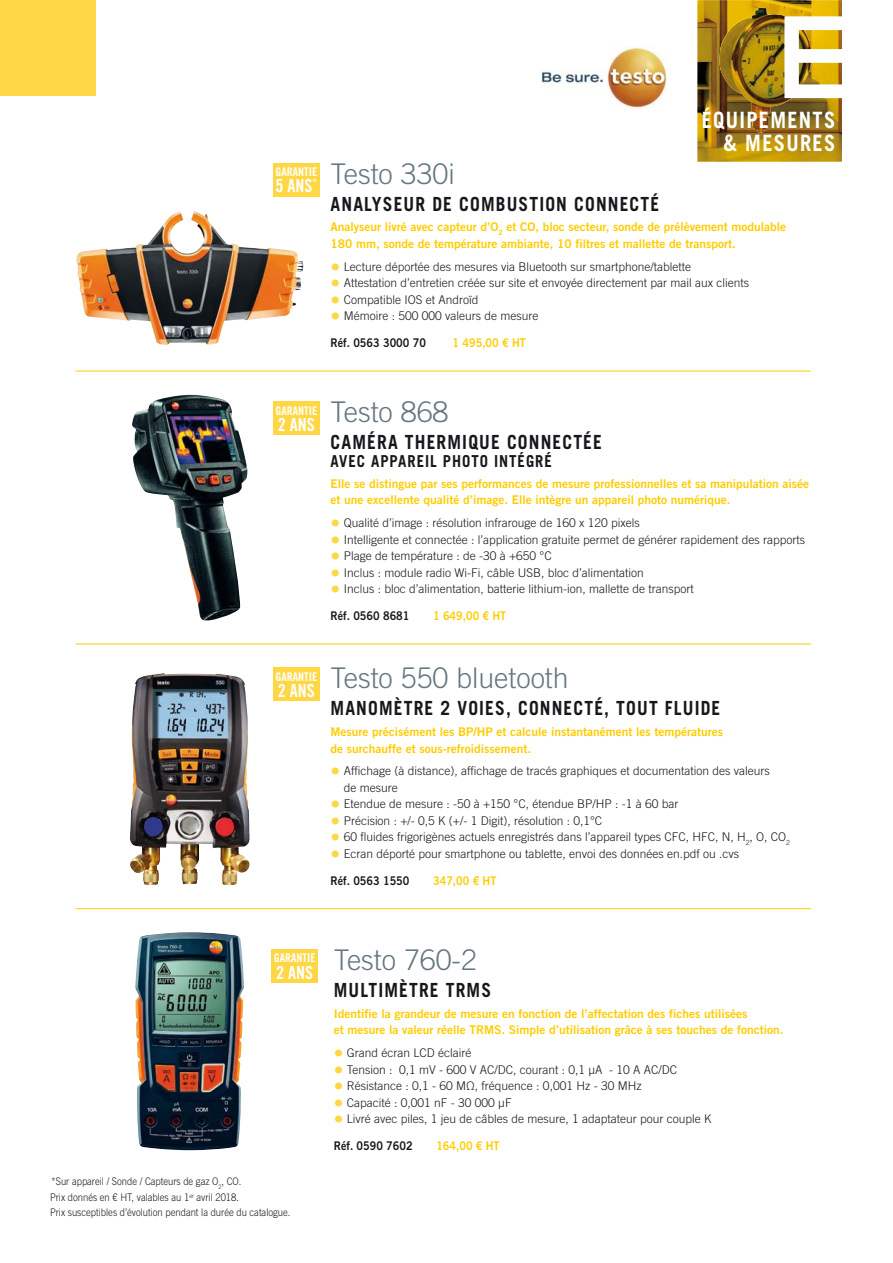
<style>
.page{position:relative;width:893px;height:1263px;background:#fff}
.page>*{position:absolute;margin:0;border:0;box-sizing:border-box;transform-origin:0 0}
.t1{font:300 28.5px "Trade Gothic LT Std";color:#64767f}
.t2{font:700 22.5px/22.5px "Trade Gothic LT Std";letter-spacing:.065em;color:#fff;text-align:right;scale:.9 1}
.t3{font:700 19.5px "Trade Gothic LT Std";letter-spacing:.065em;color:#1a171c;scale:.9 1}
.t4{font:18px "Trade Gothic LT Std Bd Cn 20";color:#fff}
.t5{font:700 16.5px "Trade Gothic LT Std";letter-spacing:.065em;color:#1a171c;scale:.9 1}
.t6{font:300 12px/16.5px "Trade Gothic LT Std";color:#1a171c}
.t7{font:12px/16.5px "Trade Gothic LT Std Bd 2";color:#fc0}
.t8{font:12px "Trade Gothic LT Std Bd 2";color:#1a171c;scale:.9 1}
.t9{font:12px "Trade Gothic LT Std Bd 2";color:#fc0;scale:.9 1}
.t10{font:12px "Trade Gothic LT Std Bd Cn 20";color:#fff}
.t11{font:300 10.5px/15.5px "Trade Gothic LT Std";color:#1a171c;scale:.9 1}
.s1{font-size:19.5px;color:#ffd744}
</style>
<div class="page">
<img style="left:541px;top:47px;width:126px;height:62px">
<img style="left:697px;top:0;width:145px;height:162px">
<img style="left:135px;top:932px;width:109px;height:218px">
<div style="left:271px;top:949px;width:47px;height:34px;background:#ffd744"></div>
<img style="left:130px;top:673px;width:120px;height:212px">
<div style="left:273px;top:668px;width:47px;height:33px;background:#ffd744"></div>
<img style="left:132px;top:395px;width:115px;height:225px">
<div style="left:273px;top:401px;width:47px;height:34px;background:#ffd744"></div>
<div style="left:0;top:0;width:96px;height:96px;background:#ffd744"></div>
<img style="left:76px;top:211px;width:227px;height:134px">
<div style="left:273px;top:163px;width:47px;height:34px;background:#ffd744"></div>
<hr style="left:75px;top:371px;width:736px;height:1px;background:#fc0">
<hr style="left:75px;top:644px;width:736px;height:1px;background:#fc0">
<hr style="left:75px;top:908px;width:736px;height:1px;background:#fc0">
<p class="t10" style="left:275px;top:165px;width:43px">GARANTIE</p>
<h3 class="t4" style="left:276px;top:176px;width:43px">5 ANS<sup>*</sup></h3>
<h2 class="t2" style="left:702px;top:111px;width:150px">ÉQUIPEMENTS &amp; MESURES</h2>
<h1 class="t1" style="left:331px;top:163px;width:126px">Testo 330i</h1>
<h3 class="t3" style="left:331px;top:197px;width:367px">ANALYSEUR DE COMBUSTION CONNECTÉ</h3>
<p class="t7" style="left:331px;top:220px;width:457px">Analyseur livré avec capteur d’O<sub>2</sub> et CO, bloc secteur, sonde de prélèvement modulable<br>180 mm, sonde de température ambiante, 10 filtres et mallette de transport.</p>
<p class="t6" style="left:331px;top:259px;width:362px"><span class="s1">•</span> Lecture déportée des mesures via Bluetooth sur smartphone/tablette</p>
<p class="t6" style="left:331px;top:276px;width:420px"><span class="s1">•</span> Attestation d’entretien créée sur site et envoyée directement par mail aux clients</p>
<p class="t6" style="left:331px;top:292px;width:149px"><span class="s1">•</span> Compatible IOS et Androïd</p>
<p class="t6" style="left:331px;top:309px;width:209px"><span class="s1">•</span> Mémoire : 500 000 valeurs de mesure</p>
<p class="t8" style="left:331px;top:339px;width:107px">Réf. 0563 3000 70</p>
<p class="t9" style="left:453px;top:339px;width:83px">1 495,00 € HT</p>
<p class="t10" style="left:275px;top:403px;width:43px">GARANTIE</p>
<h3 class="t4" style="left:278px;top:414px;width:38px">2 ANS</h3>
<h1 class="t1" style="left:331px;top:402px;width:119px">Testo 868</h1>
<h3 class="t3" style="left:331px;top:435px;width:303px">CAMÉRA THERMIQUE CONNECTÉE</h3>
<h3 class="t5" style="left:331px;top:455px;width:247px">AVEC APPAREIL PHOTO INTÉGRÉ</h3>
<p class="t7" style="left:331px;top:476px;width:480px">Elle se distingue par ses performances de mesure professionnelles et sa manipulation aisée et une excellente qualité d’image. Elle intègre un appareil photo numérique.</p>
<p class="t6" style="left:331px;top:516px;width:311px"><span class="s1">•</span> Qualité d’image : résolution infrarouge de 160 x 120 pixels</p>
<p class="t6" style="left:331px;top:532px;width:476px"><span class="s1">•</span> Intelligente et connectée : l’application gratuite permet de générer rapidement des rapports</p>
<p class="t6" style="left:331px;top:549px;width:223px"><span class="s1">•</span> Plage de température : de -30 à +650 °C</p>
<p class="t6" style="left:331px;top:565px;width:315px"><span class="s1">•</span> Inclus : module radio Wi-Fi, câble USB, bloc d’alimentation</p>
<p class="t6" style="left:331px;top:582px;width:365px"><span class="s1">•</span> Inclus : bloc d’alimentation, batterie lithium-ion, mallette de transport</p>
<p class="t8" style="left:331px;top:612px;width:89px">Réf. 0560 8681</p>
<p class="t9" style="left:433px;top:612px;width:83px">1 649,00 € HT</p>
<p class="t10" style="left:275px;top:670px;width:43px">GARANTIE</p>
<h3 class="t4" style="left:278px;top:680px;width:38px">2 ANS</h3>
<h1 class="t1" style="left:331px;top:668px;width:240px">Testo 550 bluetooth</h1>
<h3 class="t3" style="left:331px;top:701px;width:435px">MANOMÈTRE 2 VOIES, CONNECTÉ, TOUT FLUIDE</h3>
<p class="t7" style="left:331px;top:725px;width:394px">Mesure précisément les BP/HP et calcule instantanément les températures de surchauffe et sous-refroidissement.</p>
<p class="t6" style="left:344px;top:764px;width:428px;text-indent:-13px"><span class="s1">•</span> Affichage (à distance), affichage de tracés graphiques et documentation des valeurs de mesure</p>
<p class="t6" style="left:331px;top:797px;width:349px"><span class="s1">•</span> Etendue de mesure : -50 à +150 °C, étendue BP/HP : -1 à 60 bar</p>
<p class="t6" style="left:331px;top:814px;width:273px"><span class="s1">•</span> Précision : +/- 0,5 K (+/- 1 Digit), résolution : 0,1°C</p>
<p class="t6" style="left:331px;top:830px;width:461px"><span class="s1">•</span> 60 fluides frigorigènes actuels enregistrés dans l’appareil types CFC, HFC, N, H<sub>2</sub>, O, CO<sub>2</sub></p>
<p class="t6" style="left:331px;top:847px;width:410px"><span class="s1">•</span> Ecran déporté pour smartphone ou tablette, envoi des données en.pdf ou .cvs</p>
<p class="t8" style="left:331px;top:877px;width:89px">Réf. 0563 1550</p>
<p class="t9" style="left:433px;top:877px;width:72px">347,00 € HT</p>
<p class="t10" style="left:274px;top:951px;width:43px">GARANTIE</p>
<h3 class="t4" style="left:276px;top:962px;width:38px">2 ANS</h3>
<p class="t11" style="left:50px;top:1175px;width:269px">*Sur appareil / Sonde / Capteurs de gaz O<sub>2</sub>, CO.<br>Prix donnés en € HT, valables au 1<sup>er</sup> avril 2018.<br>Prix susceptibles d’évolution pendant la durée du catalogue.</p>
<h1 class="t1" style="left:334px;top:949px;width:145px">Testo 760-2</h1>
<h3 class="t3" style="left:334px;top:983px;width:176px">MULTIMÈTRE TRMS</h3>
<p class="t7" style="left:334px;top:1006px;width:451px">Identifie la grandeur de mesure en fonction de l’affectation des fiches utilisées<br>et mesure la valeur réelle TRMS. Simple d’utilisation grâce à ses touches de fonction.</p>
<p class="t6" style="left:334px;top:1046px;width:139px"><span class="s1">•</span> Grand écran LCD éclairé</p>
<p class="t6" style="left:334px;top:1062px;width:345px"><span class="s1">•</span> Tension : 0,1 mV - 600 V AC/DC, courant : 0,1 μA - 10 A AC/DC</p>
<p class="t6" style="left:334px;top:1079px;width:309px"><span class="s1">•</span> Résistance : 0,1 - 60 MΩ, fréquence : 0,001 Hz - 30 MHz</p>
<p class="t6" style="left:334px;top:1095px;width:179px"><span class="s1">•</span> Capacité : 0,001 nF - 30 000 μF</p>
<p class="t6" style="left:334px;top:1112px;width:379px"><span class="s1">•</span> Livré avec piles, 1 jeu de câbles de mesure, 1 adaptateur pour couple K</p>
<p class="t8" style="left:334px;top:1142px;width:89px">Réf. 0590 7602</p>
<p class="t9" style="left:436px;top:1142px;width:72px">164,00 € HT</p>
</div>
